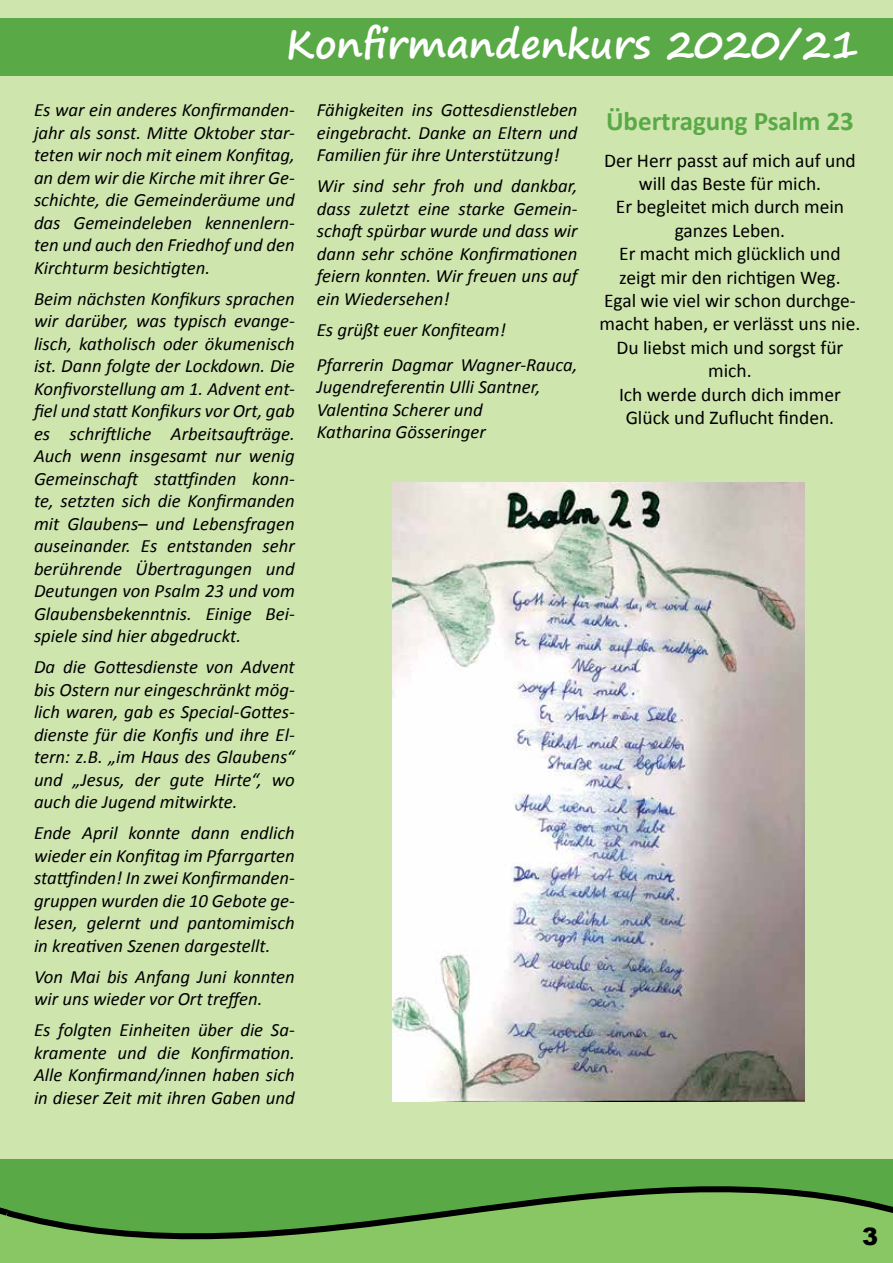
<style>
.page{position:relative;width:893px;height:1263px;background:#fff}
.page>*{position:absolute;margin:0;border:0;box-sizing:border-box;transform-origin:0 0}
.t1{font:700 39px "Segoe Print";color:#fff}
.t2{font:700 27px "Calibri";color:#59aa47}
.t3{font:900 24px "Arial";color:#000}
.t4{font:19.5px/23.4px "Calibri";color:#000;text-align:center}
.t5{font:italic 18.75px/22.5px "Calibri";color:#000;text-align:justify}
</style>
<div class="page">
<div style="left:0;top:0;width:893px;height:1125px;background:#cfe5ae"></div>
<svg style="left:15px;top:1127px;width:878px;height:136px;background:#81ba66"></svg>
<svg style="left:0;top:1122px;width:15px;height:141px;background:#84bb68"></svg>
<div style="left:0;top:18px;width:893px;height:58px;background:#59aa47"></div>
<img style="left:392px;top:483px;width:413px;height:618px">
<h1 class="t1" style="left:286px;top:9px;width:574px">Konfirmandenkurs 2020/21</h1>
<p class="t5" style="left:34px;top:98px;width:262px">Es war ein anderes Konfirmanden&shy;jahr als sonst. Mitte Oktober star&shy;teten wir noch mit einem Konfitag, an dem wir die Kirche mit ihrer Ge&shy;schichte, die Gemeinderäume und das Gemeindeleben kennenlern&shy;ten und auch den Friedhof und den Kirchturm besichtigten.</p>
<p class="t5" style="left:34px;top:286px;width:262px">Beim nächsten Konfikurs sprachen wir darüber, was typisch evange&shy;lisch, katholisch oder ökumenisch ist. Dann folgte der Lockdown. Die Konfivorstellung am 1. Advent ent&shy;fiel und statt Konfikurs vor Ort, gab es schriftliche Arbeitsaufträge.<br>Auch wenn insgesamt nur wenig Gemeinschaft stattfinden konn&shy;te, setzten sich die Konfirmanden mit Glaubens– und Lebensfragen auseinander. Es entstanden sehr berührende Übertragungen und Deutungen von Psalm 23 und vom Glaubensbekenntnis. Einige Bei&shy;spiele sind hier abgedruckt.</p>
<p class="t5" style="left:34px;top:655px;width:262px">Da die Gottesdienste von Advent bis Ostern nur eingeschränkt mög&shy;lich waren, gab es Special-Gottes&shy;dienste für die Konfis und ihre El&shy;tern: z.B. „im Haus des Glaubens“ und „Jesus, der gute Hirte“, wo auch die Jugend mitwirkte.</p>
<p class="t5" style="left:34px;top:821px;width:262px">Ende April konnte dann endlich wieder ein Konfitag im Pfarrgarten stattfinden! In zwei Konfirmanden&shy;gruppen wurden die 10 Gebote ge&shy;lesen, gelernt und pantomimisch in kreativen Szenen dargestellt.</p>
<p class="t5" style="left:34px;top:965px;width:262px">Von Mai bis Anfang Juni konnten wir uns wieder vor Ort treffen.</p>
<p class="t5" style="left:34px;top:1018px;width:262px">Es folgten Einheiten über die Sa&shy;kramente und die Konfirmation.<br>Alle Konfirmand/innen haben sich in dieser Zeit mit ihren Gaben und</p>
<p class="t5" style="left:317px;top:98px;width:262px">Fähigkeiten ins Gottesdienstleben eingebracht. Danke an Eltern und Familien für ihre Unterstützung!</p>
<p class="t5" style="left:317px;top:174px;width:262px">Wir sind sehr froh und dankbar, dass zuletzt eine starke Gemein&shy;schaft spürbar wurde und dass wir dann sehr schöne Konfirmationen feiern konnten. Wir freuen uns auf ein Wiedersehen!</p>
<p class="t5" style="left:317px;top:311px;width:262px;line-height:35.2px">Es grüßt euer Konfiteam!<br>Pfarrerin Dagmar Wagner-Rauca,</p>
<p class="t5" style="left:317px;top:375px;width:225px;text-align:left">Jugendreferentin Ulli Santner,<br>Valentina Scherer und<br>Katharina Gösseringer</p>
<h2 class="t2" style="left:606px;top:104px;width:249px">Übertragung Psalm 23</h2>
<p class="t4" style="left:599px;top:148px;width:262px">Der Herr passt auf mich auf und will das Beste für mich.<br>Er begleitet mich durch mein ganzes Leben.<br>Er macht mich glücklich und zeigt mir den richtigen Weg.<br>Egal wie viel wir schon durchge&shy;macht haben, er verlässt uns nie.<br>Du liebst mich und sorgst für mich.<br>Ich werde durch dich immer<br>Glück und Zuflucht finden.</p>
<p class="t3" style="left:862px;top:1219px;width:18px">3</p>
</div>
